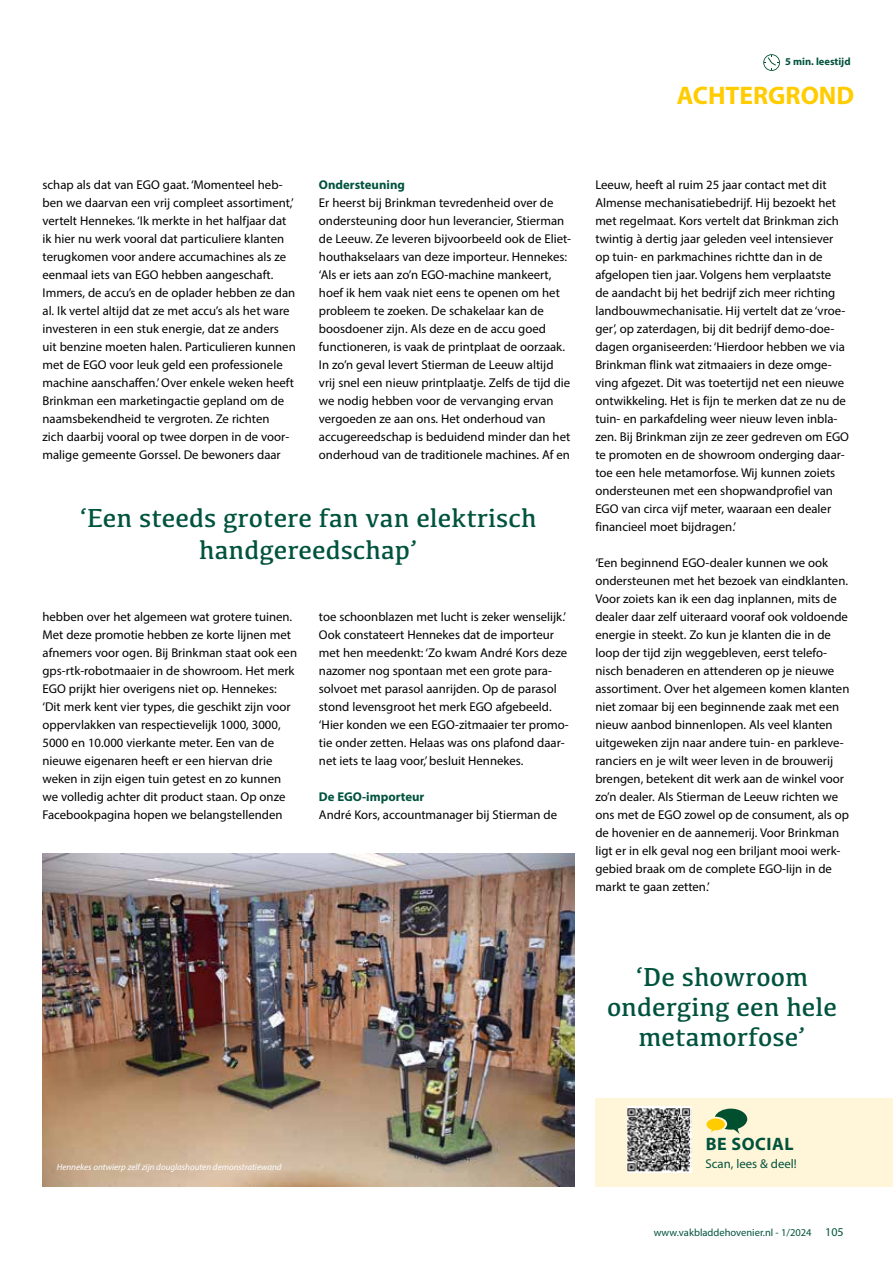
<style>
.page{position:relative;width:893px;height:1263px;background:#fff}
.page>*{position:absolute;margin:0;border:0;box-sizing:border-box;transform-origin:0 0}
.t1{font:27px/30px "Kefa";color:#00533d;text-align:center}
.t2{font:700 25.5px "Myriad Pro";color:#fc0}
.t3{font:700 18px "Myriad Pro";letter-spacing:.03em;color:#00533d}
.t4{font:12.75px/18px "Myriad Pro";color:#000}
.t5{font:700 12.75px "Myriad Pro";color:#00533d}
.t6{font:12.75px "Myriad Pro";color:#00533d}
.t7{font:10.5px "Myriad Pro";color:#00533d}
.t8{font:700 10.5px "Myriad Pro";color:#00533d}
.t9{font:italic 9px "Myriad Pro";color:#fff}
.s1{font-size:12px}
</style>
<div class="page">
<svg style="left:763px;top:54px;width:17px;height:17px"></svg>
<img style="left:43px;top:854px;width:531px;height:332px">
<div style="left:596px;top:1098px;width:297px;height:88px;background:#fff5d8"></div>
<img style="left:628px;top:1106px;width:63px;height:66px">
<svg style="left:706px;top:1108px;width:41px;height:26px"></svg>
<p class="t8" style="left:785px;top:55px;width:67px">5 min. leestijd</p>
<h2 class="t2" style="left:677px;top:79px;width:179px">ACHTERGROND</h2>
<p class="t4" style="left:43px;top:176px;width:255px">schap als dat van EGO gaat. ‘Momenteel heb&shy;ben we daarvan een vrij compleet assortiment,’ vertelt Hennekes. ‘Ik merkte in het halfjaar dat ik hier nu werk vooral dat particuliere klanten terugkomen voor andere accumachines als ze eenmaal iets van EGO hebben aangeschaft.<br>Immers, de accu’s en de oplader hebben ze dan al. Ik vertel altijd dat ze met accu’s als het ware investeren in een stuk energie, dat ze anders uit benzine moeten halen. Particulieren kunnen met de EGO voor leuk geld een professionele machine aanschaffen.’ Over enkele weken heeft Brinkman een marketingactie gepland om de naamsbekendheid te vergroten. Ze richten<br>zich daarbij vooral op twee dorpen in de voor&shy;malige gemeente Gorssel. De bewoners daar</p>
<p class="t5" style="left:319px;top:176px;width:88px">Ondersteuning</p>
<p class="t4" style="left:319px;top:194px;width:254px">Er heerst bij Brinkman tevredenheid over de ondersteuning door hun leverancier, Stierman de Leeuw. Ze leveren bijvoorbeeld ook de Eliet&shy;houthakselaars van deze importeur. Hennekes: ‘Als er iets aan zo’n EGO-machine mankeert, hoef ik hem vaak niet eens te openen om het probleem te zoeken. De schakelaar kan de boosdoener zijn. Als deze en de accu goed functioneren, is vaak de printplaat de oorzaak.<br>In zo’n geval levert Stierman de Leeuw altijd vrij snel een nieuw printplaatje. Zelfs de tijd die we nodig hebben voor de vervanging ervan vergoeden ze aan ons. Het onderhoud van accugereedschap is beduidend minder dan het onderhoud van de traditionele machines. Af en</p>
<h1 class="t1" style="left:80px;top:502px;width:458px;line-height:31.5px">‘Een steeds grotere fan van elektrisch handgereedschap’</h1>
<p class="t4" style="left:43px;top:608px;width:256px">hebben over het algemeen wat grotere tuinen.<br>Met deze promotie hebben ze korte lijnen met afnemers voor ogen. Bij Brinkman staat ook een gps-rtk-robotmaaier in de showroom. Het merk EGO prijkt hier overigens niet op. Hennekes: ‘Dit merk kent vier types, die geschikt zijn voor oppervlakken van respectievelijk 1000, 3000, 5000 en 10.000 vierkante meter. Een van de nieuwe eigenaren heeft er een hiervan drie weken in zijn eigen tuin getest en zo kunnen we volledig achter dit product staan. Op onze Facebookpagina hopen we belangstellenden</p>
<p class="t4" style="left:319px;top:608px;width:251px">toe schoonblazen met lucht is zeker wenselijk.’ Ook constateert Hennekes dat de importeur met hen meedenkt: ‘Zo kwam André Kors deze nazomer nog spontaan met een grote para&shy;solvoet met parasol aanrijden. Op de parasol stond levensgroot het merk EGO afgebeeld. ‘Hier konden we een EGO-zitmaaier ter promo&shy;tie onder zetten. Helaas was ons plafond daar&shy;net iets te laag voor,’ besluit Hennekes.</p>
<p class="t5" style="left:319px;top:789px;width:107px">De EGO-importeur</p>
<p class="t4" style="left:319px;top:806px;width:240px">André Kors, accountmanager bij Stierman de</p>
<p class="t4" style="left:595px;top:176px;width:255px">Leeuw, heeft al ruim 25 jaar contact met dit Almense mechanisatiebedrijf. Hij bezoekt het met regelmaat. Kors vertelt dat Brinkman zich twintig à dertig jaar geleden veel intensiever op tuin- en parkmachines richtte dan in de afgelopen tien jaar. Volgens hem verplaatste<br>de aandacht bij het bedrijf zich meer richting landbouwmechanisatie. Hij vertelt dat ze ‘vroe&shy;ger’, op zaterdagen, bij dit bedrijf demo-doe&shy;dagen organiseerden: ‘Hierdoor hebben we via Brinkman flink wat zitmaaiers in deze omge&shy;ving afgezet. Dit was toetertijd net een nieuwe ontwikkeling. Het is fijn te merken dat ze nu de tuin- en parkafdeling weer nieuw leven inbla&shy;zen. Bij Brinkman zijn ze zeer gedreven om EGO te promoten en de showroom onderging daar&shy;toe een hele metamorfose. Wij kunnen zoiets ondersteunen met een shopwandprofiel van EGO van circa vijf meter, waaraan een dealer financieel moet bijdragen.’</p>
<p class="t4" style="left:595px;top:554px;width:256px">‘Een beginnend EGO-dealer kunnen we ook ondersteunen met het bezoek van eindklanten.<br>Voor zoiets kan ik een dag inplannen, mits de dealer daar zelf uiteraard vooraf ook voldoende energie in steekt. Zo kun je klanten die in de loop der tijd zijn weggebleven, eerst telefo&shy;nisch benaderen en attenderen op je nieuwe assortiment. Over het algemeen komen klanten niet zomaar bij een beginnende zaak met een nieuw aanbod binnenlopen. Als veel klanten uitgeweken zijn naar andere tuin- en parkleve&shy;ranciers en je wilt weer leven in de brouwerij brengen, betekent dit werk aan de winkel voor zo’n dealer. Als Stierman de Leeuw richten we ons met de EGO zowel op de consument, als op de hovenier en de aannemerij. Voor Brinkman ligt er in elk geval nog een briljant mooi werk&shy;gebied braak om de complete EGO-lijn in de markt te gaan zetten.’</p>
<h1 class="t1" style="left:607px;top:961px;width:231px">‘De showroom onderging een hele metamorfose’</h1>
<h3 class="t3" style="left:706px;top:1132px;width:89px">BE SOCIAL</h3>
<p class="t9" style="left:57px;top:1161px;width:226px">Hennekes ontwierp zelf zijn douglashouten demonstratiewand</p>
<p class="t6" style="left:705px;top:1156px;width:93px">Scan, lees &amp; deel!</p>
<p class="t7" style="left:654px;top:1226px;width:191px">www.vakbladdehovenier.nl - 1/2024 <span class="s1">105</span></p>
</div>
